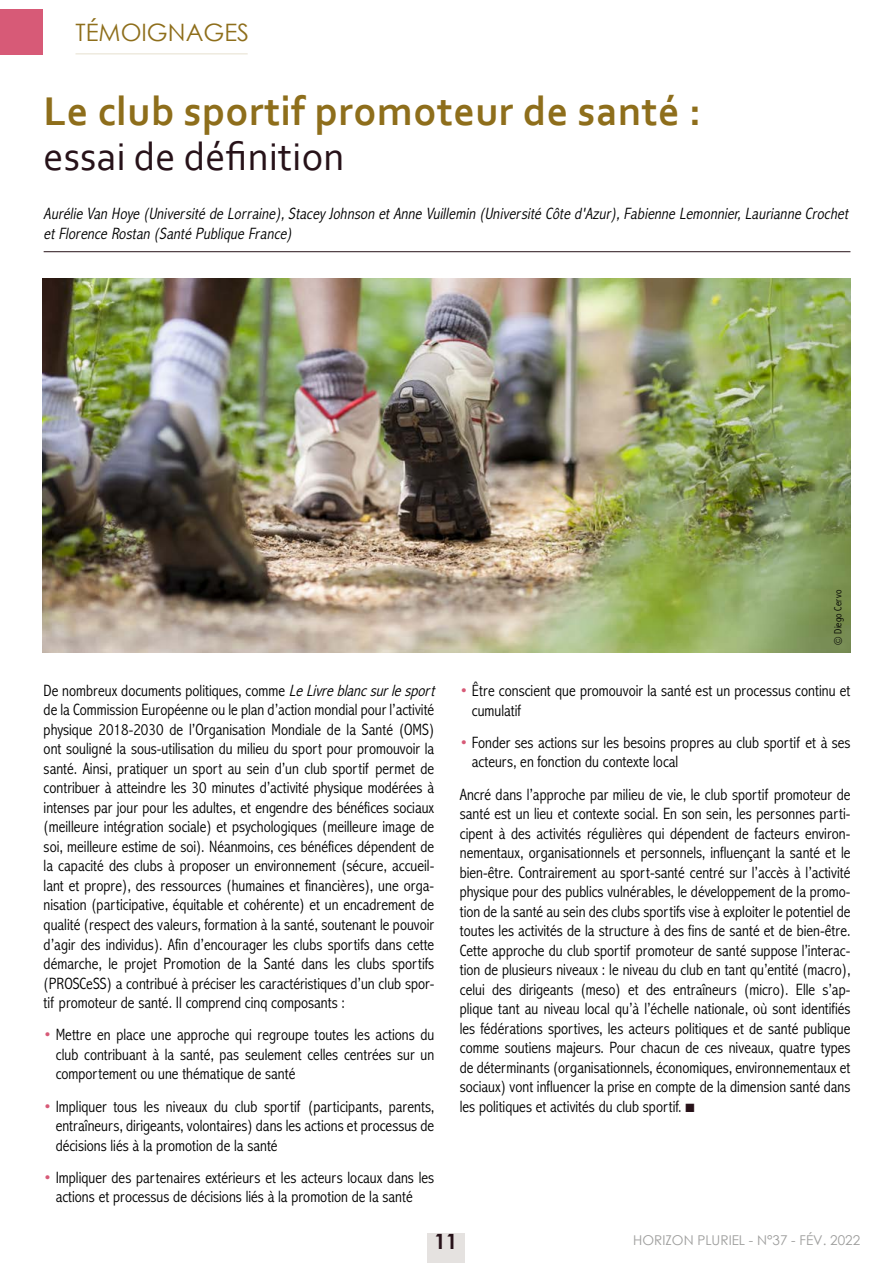
<style>
.page{position:relative;width:893px;height:1263px;background:#fff}
.page>*{position:absolute;margin:0;border:0;box-sizing:border-box;transform-origin:0 0}
.t1{font:700 42px "Corbel";letter-spacing:.01em;color:#8e6e1b}
.t2{font:40.5px "Corbel";color:#271219}
.t3{font:24px "Century Gothic";color:#8e6e1b}
.t4{font:700 21px "Century Gothic";color:#271219}
.t5{font:300 condensed 16.5px/19.5px "Abadi MT Std";color:#000}
.t6{font:italic 300 condensed 16.5px/19.5px "Abadi MT Std";color:#000}
.t7{font:13.5px "Century Gothic";color:#9d9d9c}
.t8{font:300 condensed 10.5px "Abadi MT Std";letter-spacing:.01em;color:#000}
.s1{font-style:italic}
.s2{color:#d75a77}
.s3{color:#271219}
</style>
<div class="page">
<div style="left:427px;top:1233px;width:38px;height:30px;background:#e5e2e0"></div>
<img style="left:43px;top:279px;width:807px;height:374px">
<hr style="left:44px;top:251px;width:806px;height:1px;background:#271219">
<hr style="left:75px;top:54px;width:173px;height:1px;background:#8e6e1b">
<div style="left:0;top:9px;width:43px;height:45px;background:#d75a77"></div>
<h3 class="t3" style="left:76px;top:16px;width:175px">TÉMOIGNAGES</h3>
<h1 class="t1" style="left:44px;top:85px;width:659px">Le club sportif promoteur de santé :</h1>
<h2 class="t2" style="left:44px;top:131px;width:302px">essai de définition</h2>
<p class="t6" style="left:44px;top:204px;width:809px">Aurélie Van Hoye (Université de Lorraine),Stacey Johnson etAnne Vuillemin (Université Côte d'Azur),Fabienne Lemonnier,Laurianne Crochet etFlorence Rostan (Santé Publique France)</p>
<p class="t5" style="left:44px;top:681px;width:396px">De nombreux documents politiques, comme <span class="s1">LeLivreblancsurlesport </span>de la Commission Européenne ou le plan d’action mondial pour l’activité physique 2018-2030 de l’Organisation Mondiale de la Santé (OMS) ont souligné la sous-utilisation du milieu du sport pour promouvoir la santé. Ainsi, pratiquer un sport au sein d’un club sportif permet de contribuer à atteindre les 30 minutes d’activité physique modérées à intenses par jour pour les adultes, et engendre des bénéfices sociaux (meilleure intégration sociale) et psychologiques (meilleure image de soi, meilleure estime de soi). Néanmoins, ces bénéfices dépendent de la capacité des clubs à proposer un environnement (sécure, accueil&shy;lant et propre), des ressources (humaines et financières), une orga&shy;nisation (participative, équitable et cohérente) et un encadrement de qualité (respect des valeurs, formation à la santé, soutenant le pouvoir d’agir des individus). Afin d’encourager les clubs sportifs dans cette démarche, le projet Promotion de la Santé dans les clubs sportifs (PROSCeSS) a contribué à préciser les caractéristiques d’un club spor&shy;tif promoteur de santé. Il comprend cinq composants :</p>
<p class="t5" style="left:56px;top:1025px;width:380px;text-align:justify;text-indent:-12px"><span class="s2">•</span> Mettre en place une approche qui regroupe toutes les actions du club contribuant à la santé, pas seulement celles centrées sur un comportement ou une thématique de santé</p>
<p class="t5" style="left:56px;top:1096px;width:380px;text-align:justify;text-indent:-12px"><span class="s2">•</span> Impliquer tous les niveaux du club sportif (participants, parents, entraîneurs, dirigeants, volontaires) dans les actions et processus de décisions liés à la promotion de la santé</p>
<p class="t5" style="left:44px;top:1168px;width:392px;text-align:center"><span class="s2">•</span> Impliquer des partenaires extérieurs et les acteurs locaux dans les actions et processus de décisions liés à la promotion de la santé</p>
<p class="t8" style="left:832px;top:645px;width:56px;rotate:-90deg">© Diego Cervo</p>
<p class="t5" style="left:472px;top:681px;width:380px;text-indent:-12px"><span class="s2">•</span> Être conscient que promouvoir la santé est un processus continu et cumulatif</p>
<p class="t5" style="left:472px;top:733px;width:380px;text-indent:-12px"><span class="s2">•</span> Fonder ses actions sur les besoins propres au club sportif et à ses acteurs, en fonction du contexte local</p>
<p class="t5" style="left:460px;top:785px;width:392px;text-align:justify">Ancré dans l’approche par milieu de vie, le club sportif promoteur de santé est un lieu et contexte social. En son sein, les personnes parti&shy;cipent à des activités régulières qui dépendent de facteurs environ&shy;nementaux, organisationnels et personnels, influençant la santé et le bien-être. Contrairement au sport-santé centré sur l’accès à l’activité physique pour des publics vulnérables, le développement de la promo&shy;tion de la santé au sein des clubs sportifs vise à exploiter le potentiel de toutes les activités de la structure à des fins de santé et de bien-être.<br>Cette approche du club sportif promoteur de santé suppose l’interac&shy;tion de plusieurs niveaux : le niveau du club en tant qu’entité (macro), celui des dirigeants (meso) et des entraîneurs (micro). Elle s’ap&shy;plique tant au niveau local qu’à l’échelle nationale, où sont identifiés les fédérations sportives, les acteurs politiques et de santé publique comme soutiens majeurs. Pour chacun de ces niveaux, quatre types de déterminants (organisationnels, économiques, environnementaux et sociaux) vont influencer la prise en compte de la dimension santé dans les politiques et activités du club sportif. <span class="s3">■</span></p>
<p class="t4" style="left:434px;top:1226px;width:25px">11</p>
<p class="t7" style="left:633px;top:1230px;width:228px">HORIZON PLURIEL - N°37 - FÉV. 2022</p>
</div>
